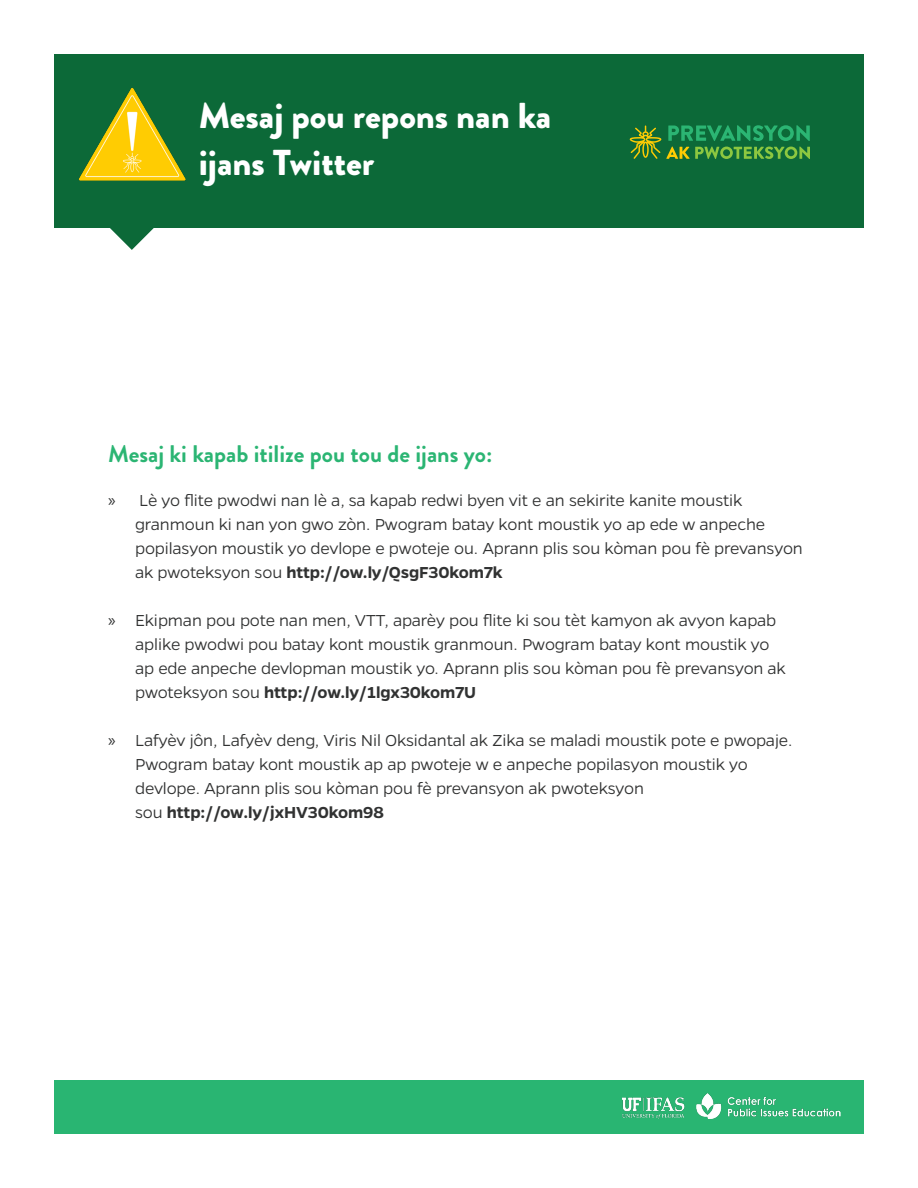
<style>
.page{position:relative;width:918px;height:1188px;background:#fff}
.page>*{position:absolute;margin:0;border:0;box-sizing:border-box;transform-origin:0 0}
.t1{font:900 36px/47.1px "Brandon Grotesque";color:#fff}
.t2{font:700 24px "Brandon Grotesque";color:#2bb573}
.t3{font:300 18px/24px "Gentona";letter-spacing:-.01em;color:#313232}
.s1{font-family:"Myriad Pro";font-weight:400}
.s2{font-weight:600}
</style>
<div class="page">
<div style="left:54px;top:1080px;width:810px;height:54px;background:#29b572"></div>
<img style="left:622px;top:1093px;width:218px;height:25px">
<div style="left:54px;top:54px;width:810px;height:173px;background:#0c6938"></div>
<svg style="left:108px;top:227px;width:48px;height:23px"></svg>
<img style="left:78px;top:87px;width:108px;height:94px">
<svg style="left:630px;top:125px;width:180px;height:34px"></svg>
<p class="t1" style="left:199px;top:92px;width:354px">Mesaj pou repons nan ka ijans Twitter</p>
<p class="t2" style="left:108px;top:437px;width:386px">Mesaj ki kapab itilize pou tou de ijans yo:</p>
<p class="t3" style="left:135px;top:489px;width:669px;text-indent:-27px"><span class="s1">»</span> Lè yo flite pwodwi nan lè a, sa kapab redwi byen vit e an sekirite kanite moustik granmoun ki nan yon gwo zòn. Pwogram batay kont moustik yo ap ede w anpeche popilasyon moustik yo devlope e pwoteje ou. Aprann plis sou kòman pou fè prevansyon ak pwoteksyon sou <span class="s2">http://ow.ly/QsgF30kom7k</span></p>
<p class="t3" style="left:135px;top:609px;width:652px;text-indent:-27px"><span class="s1">»</span> Ekipman pou pote nan men, VTT, aparèy pou flite ki sou tèt kamyon ak avyon kapab aplike pwodwi pou batay kont moustik granmoun. Pwogram batay kont moustik yo ap ede anpeche devlopman moustik yo. Aprann plis sou kòman pou fè prevansyon ak pwoteksyon sou <span class="s2">http://ow.ly/1lgx30kom7U</span></p>
<p class="t3" style="left:135px;top:729px;width:659px;text-indent:-27px"><span class="s1">»</span> Lafyèv jôn, Lafyèv deng, Viris Nil Oksidantal ak Zika se maladi moustik pote e pwopaje.<br>Pwogram batay kont moustik ap ap pwoteje w e anpeche popilasyon moustik yo devlope. Aprann plis sou kòman pou fè prevansyon ak pwoteksyon<br>sou <span class="s2">http://ow.ly/jxHV30kom98</span></p>
</div>
